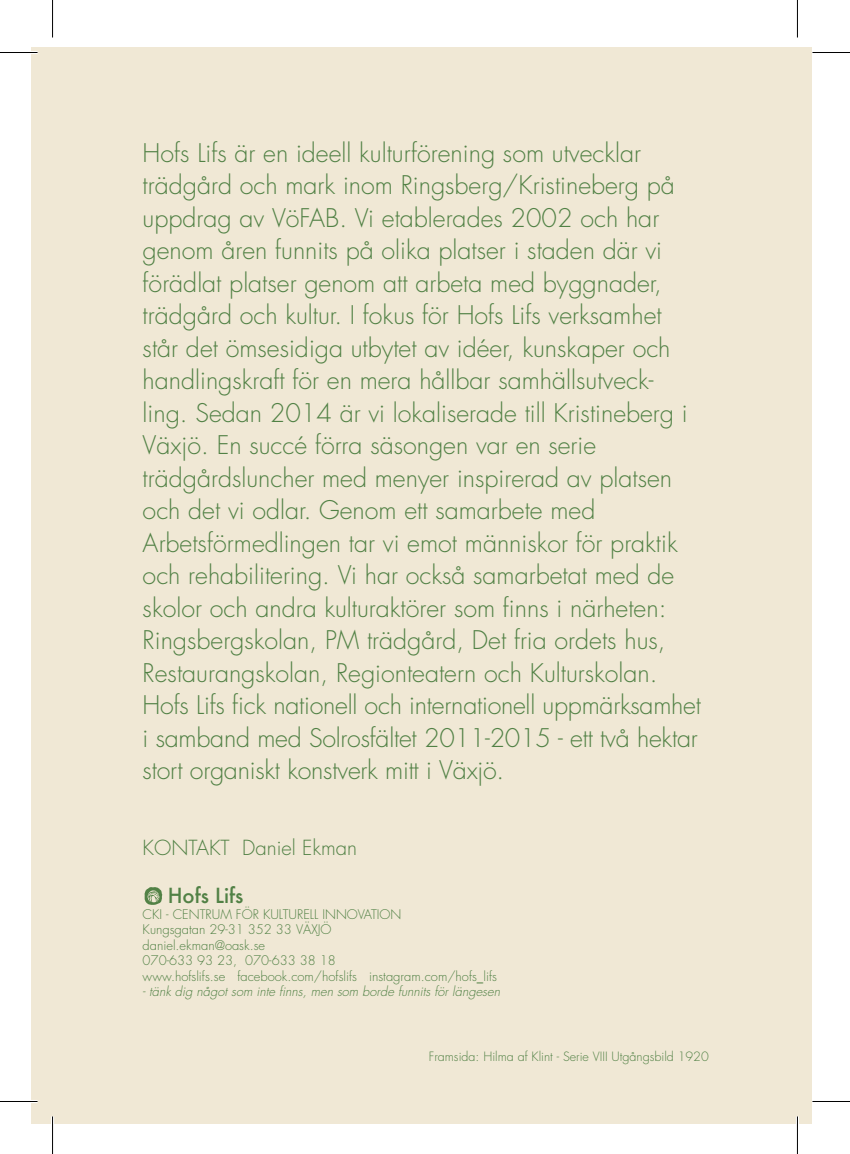
<style>
.page{position:relative;width:850px;height:1154px;background:#fff}
.page>*{position:absolute;margin:0;border:0;box-sizing:border-box;transform-origin:0 0}
.t1{font:300 25px/32.5px "Futura";color:#518145}
.t2{font:300 20.25px "Futura";color:#518145}
.t3{font:500 20.25px "Futura";color:#518145}
.t4{font:300 13px "Futura";color:#518145}
.t5{font:italic 300 13px "Futura";color:#518145}
.t6{font:300 12.5px "Futura";color:#518145}
</style>
<div class="page">
<div style="left:31px;top:47px;width:780px;height:1076px;background:#f0e8d5"></div>
<img style="left:144px;top:888px;width:19px;height:17px">
<hr style="left:0;top:51px;width:38px;height:3px;background:#fff">
<hr style="left:0;top:1100px;width:38px;height:3px;background:#fff">
<hr style="left:51px;top:1116px;width:3px;height:38px;background:#fff">
<hr style="left:795px;top:1116px;width:3px;height:38px;background:#fff">
<hr style="left:0;top:52px;width:38px;height:1px;background:#000">
<hr style="left:812px;top:52px;width:37px;height:1px;background:#000">
<hr style="left:0;top:1101px;width:38px;height:1px;background:#000">
<hr style="left:812px;top:1101px;width:37px;height:1px;background:#000">
<hr style="left:52px;top:0;width:1px;height:38px;background:#000">
<hr style="left:52px;top:1116px;width:1px;height:38px;background:#000">
<hr style="left:796px;top:0;width:1px;height:38px;background:#000">
<hr style="left:796px;top:1116px;width:1px;height:38px;background:#000">
<p class="t1" style="left:142px;top:137px;width:546px">Hofs Lifs är en ideell kulturförening som utvecklar trädgård och mark inom Ringsberg/Kristineberg på uppdrag av VöFAB. Vi etablerades 2002 och har genom åren funnits på olika platser i staden där vi förädlat platser genom att arbeta med byggnader, trädgård och kultur. I fokus för Hofs Lifs verksamhet står det ömsesidiga utbytet av idéer, kunskaper och handlingskraft för en mera hållbar samhällsutveck&shy;ling. Sedan 2014 är vi lokaliserade till Kristineberg i Växjö. En succé förra säsongen var en serie</p>
<p class="t1" style="left:142px;top:462px;width:530px">trädgårdsluncher med menyer inspirerad av platsen och det vi odlar. Genom ett samarbete med</p>
<p class="t1" style="left:142px;top:527px;width:536px">Arbetsförmedlingen tar vi emot människor för praktik och rehabilitering. Vi har också samarbetat med de skolor och andra kulturaktörer som finns i närheten:<br>Ringsbergskolan, PM trädgård, Det fria ordets hus,</p>
<p class="t1" style="left:142px;top:657px;width:559px">Restaurangskolan, Regionteatern och Kulturskolan.<br>Hofs Lifs fick nationell och internationell uppmärksamhet i samband med Solrosfältet 2011-2015 - ett två hektar stort organiskt konstverk mitt i Växjö.</p>
<p class="t2" style="left:142px;top:835px;width:216px">KONTAKT Daniel Ekman</p>
<p class="t3" style="left:168px;top:882px;width:77px">Hofs Lifs</p>
<p class="t4" style="left:142px;top:905px;width:260px">CKI - CENTRUM FÖR KULTURELL INNOVATION</p>
<p class="t4" style="left:142px;top:921px;width:190px">Kungsgatan 29-31 352 33 VÄXJÖ</p>
<p class="t4" style="left:142px;top:936px;width:124px">daniel.ekman@oask.se</p>
<p class="t4" style="left:142px;top:952px;width:194px">070-633 93 23, 070-633 38 18</p>
<p class="t4" style="left:142px;top:967px;width:355px">www.hofslifs.se facebook.com/hofslifs instagram.com/hofs_lifs</p>
<p class="t5" style="left:142px;top:983px;width:362px">- tänk dig något som inte finns, men som borde funnits för längesen</p>
<p class="t6" style="left:428px;top:1049px;width:281px">Framsida: Hilma af Klint - Serie VIII Utgångsbild 1920</p>
</div>
